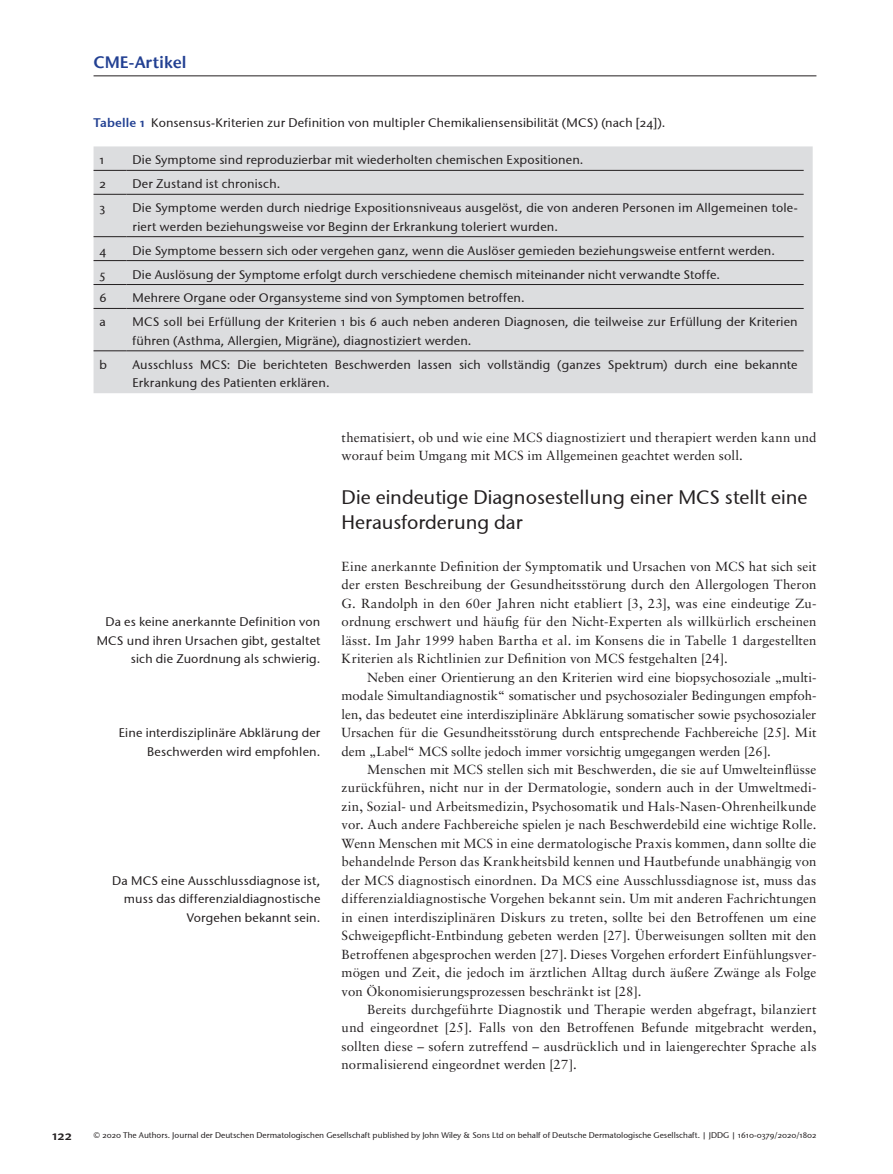
<style>
.page{position:relative;width:893px;height:1174px;background:#fff}
.page>*{position:absolute;margin:0;border:0;box-sizing:border-box;transform-origin:0 0}
.t1{font:19.5px/25.5px "Stone Sans OSITCTT Medium";color:#231f20}
.t2{font:16.5px "Stone Sans ITC Semi";color:#224092}
.t3{font:13.2px/18.5px "Sabon";letter-spacing:.005em;color:#231f20;text-align:justify}
.t4{font:13.2px "Stone Sans Sem OSITCTT Semi";color:#231f20}
.t5{font:12.45px/18.5px "Stone Sans OSITCTT Medium";letter-spacing:.015em;color:#231f20;text-align:right}
.t6{font:8.25px "Stone Sans OSITCTT Medium";color:#231f20}
.s1{font-family:"Stone Sans Sem OSITCTT Semi";color:#224092}
</style>
<div class="page">
<hr style="left:94px;top:76px;width:722px;height:1px;background:#231f20">
<div style="left:94px;top:146px;width:719px;height:247px;background:#dcdddf"></div>
<hr style="left:94px;top:170px;width:32px;height:1px;background:#231f20">
<hr style="left:126px;top:170px;width:678px;height:1px;background:#231f20">
<hr style="left:94px;top:194px;width:32px;height:1px;background:#231f20">
<hr style="left:126px;top:194px;width:678px;height:1px;background:#231f20">
<hr style="left:94px;top:236px;width:32px;height:1px;background:#231f20">
<hr style="left:126px;top:236px;width:678px;height:1px;background:#231f20">
<hr style="left:94px;top:260px;width:32px;height:1px;background:#231f20">
<hr style="left:126px;top:260px;width:678px;height:1px;background:#231f20">
<hr style="left:94px;top:284px;width:32px;height:1px;background:#231f20">
<hr style="left:126px;top:284px;width:678px;height:1px;background:#231f20">
<hr style="left:94px;top:308px;width:32px;height:1px;background:#231f20">
<hr style="left:126px;top:308px;width:678px;height:1px;background:#231f20">
<hr style="left:94px;top:350px;width:32px;height:1px;background:#231f20">
<hr style="left:126px;top:350px;width:678px;height:1px;background:#231f20">
<p class="t2" style="left:94px;top:52px;width:94px">CME-Artikel</p>
<p class="t5" style="left:94px;top:113px;width:573px"><span class="s1">Tabelle 1</span> Konsensus-Kriterien zur Definition von multipler Chemikaliensensibilität (MCS) (nach [24]).</p>
<p class="t5" style="left:100px;top:151px;width:6px">1</p>
<p class="t5" style="left:132px;top:151px;width:452px">Die Symptome sind reproduzierbar mit wiederholten chemischen Expositionen.</p>
<p class="t5" style="left:100px;top:175px;width:8px">2</p>
<p class="t5" style="left:132px;top:175px;width:149px">Der Zustand ist chronisch.</p>
<p class="t5" style="left:100px;top:199px;width:8px">3</p>
<p class="t5" style="left:132px;top:199px;width:667px;text-align:left">Die Symptome werden durch niedrige Expositionsniveaus ausgelöst, die von anderen Personen im Allgemeinen tole&shy;riert werden beziehungsweise vor Beginn der Erkrankung toleriert wurden.</p>
<p class="t5" style="left:100px;top:241px;width:8px">4</p>
<p class="t5" style="left:132px;top:241px;width:644px">Die Symptome bessern sich oder vergehen ganz, wenn die Auslöser gemieden beziehungsweise entfernt werden.</p>
<p class="t5" style="left:100px;top:265px;width:8px">5</p>
<p class="t5" style="left:132px;top:265px;width:589px">Die Auslösung der Symptome erfolgt durch verschiedene chemisch miteinander nicht verwandte Stoffe.</p>
<p class="t5" style="left:100px;top:289px;width:9px">6</p>
<p class="t5" style="left:132px;top:289px;width:394px">Mehrere Organe oder Organsysteme sind von Symptomen betroffen.</p>
<p class="t5" style="left:100px;top:313px;width:8px">a</p>
<p class="t5" style="left:132px;top:313px;width:667px;text-align:left">MCS soll bei Erfüllung der Kriterien 1 bis 6 auch neben anderen Diagnosen, die teilweise zur Erfüllung der Kriterien führen (Asthma, Allergien, Migräne), diagnostiziert werden.</p>
<p class="t5" style="left:100px;top:355px;width:9px">b</p>
<p class="t5" style="left:132px;top:355px;width:667px;text-align:left">Ausschluss MCS: Die berichteten Beschwerden lassen sich vollständig (ganzes Spektrum) durch eine bekannte<br>Erkrankung des Patienten erklären.</p>
<p class="t5" style="left:97px;top:612px;width:225px">Da es keine anerkannte Definition von<br>MCS und ihren Ursachen gibt, gestaltet sich die Zuordnung als schwierig.</p>
<p class="t5" style="left:119px;top:723px;width:203px">Eine interdisziplinäre Abklärung der<br>Beschwerden wird empfohlen.</p>
<p class="t5" style="left:112px;top:871px;width:210px">Da MCS eine Ausschlussdiagnose ist, muss das differenzialdiagnostische<br>Vorgehen bekannt sein.</p>
<p class="t3" style="left:342px;top:428px;width:476px">thematisiert, ob und wie eine MCS diagnostiziert und therapiert werden kann und worauf beim Umgang mit MCS im Allgemeinen geachtet werden soll.</p>
<h1 class="t1" style="left:342px;top:484px;width:467px">Die eindeutige Diagnosestellung einer MCS stellt eine<br>Herausforderung dar</h1>
<p class="t3" style="left:342px;top:557px;width:476px">Eine anerkannte Definition der Symptomatik und Ursachen von MCS hat sich seit der ersten Beschreibung der Gesundheitsstörung durch den Allergologen Theron G. Randolph in den 60er Jahren nicht etabliert [3, 23], was eine eindeutige Zu&shy;ordnung erschwert und häufig für den Nicht-Experten als willkürlich erscheinen lässt. Im Jahr 1999 haben Bartha et al. im Konsens die in Tabelle 1 dargestellten Kriterien als Richtlinien zur Definition von MCS festgehalten [24].</p>
<p class="t3" style="left:342px;top:668px;width:476px;text-indent:26px">Neben einer Orientierung an den Kriterien wird eine biopsychosoziale „multi&shy;modale Simultandiagnostik“ somatischer und psychosozialer Bedingungen empfoh&shy;len, das bedeutet eine interdisziplinäre Abklärung somatischer sowie psychosozialer Ursachen für die Gesundheitsstörung durch entsprechende Fachbereiche [25]. Mit dem „Label“ MCS sollte jedoch immer vorsichtig umgegangen werden [26].</p>
<p class="t3" style="left:342px;top:760px;width:476px;text-indent:26px">Menschen mit MCS stellen sich mit Beschwerden, die sie auf Umwelteinflüsse zurückführen, nicht nur in der Dermatologie, sondern auch in der Umweltmedi&shy;zin, Sozial- und Arbeitsmedizin, Psychosomatik und Hals-Nasen-Ohrenheilkunde vor. Auch andere Fachbereiche spielen je nach Beschwerdebild eine wichtige Rolle.<br>Wenn Menschen mit MCS in eine dermatologische Praxis kommen, dann sollte die behandelnde Person das Krankheitsbild kennen und Hautbefunde unabhängig von der MCS diagnostisch einordnen. Da MCS eine Ausschlussdiagnose ist, muss das differenzialdiagnostische Vorgehen bekannt sein. Um mit anderen Fachrichtungen in einen interdisziplinären Diskurs zu treten, sollte bei den Betroffenen um eine Schweigepflicht-Entbindung gebeten werden [27]. Überweisungen sollten mit den Betroffenen abgesprochen werden [27]. Dieses Vorgehen erfordert Einfühlungsver&shy;mögen und Zeit, die jedoch im ärztlichen Alltag durch äußere Zwänge als Folge von Ökonomisierungsprozessen beschränkt ist [28].</p>
<p class="t3" style="left:342px;top:1000px;width:476px;text-indent:26px">Bereits durchgeführte Diagnostik und Therapie werden abgefragt, bilanziert und eingeordnet [25]. Falls von den Betroffenen Befunde mitgebracht werden, sollten diese – sofern zutreffend – ausdrücklich und in laiengerechter Sprache als normalisierend eingeordnet werden [27].</p>
<p class="t4" style="left:52px;top:1126px;width:22px">122</p>
<p class="t6" style="left:94px;top:1130px;width:724px">© 2020 The Authors. Journal der Deutschen Dermatologischen Gesellschaft published by John Wiley &amp; Sons Ltd on behalf of Deutsche Dermatologische Gesellschaft. | JDDG | 1610-0379/2020/1802</p>
</div>
